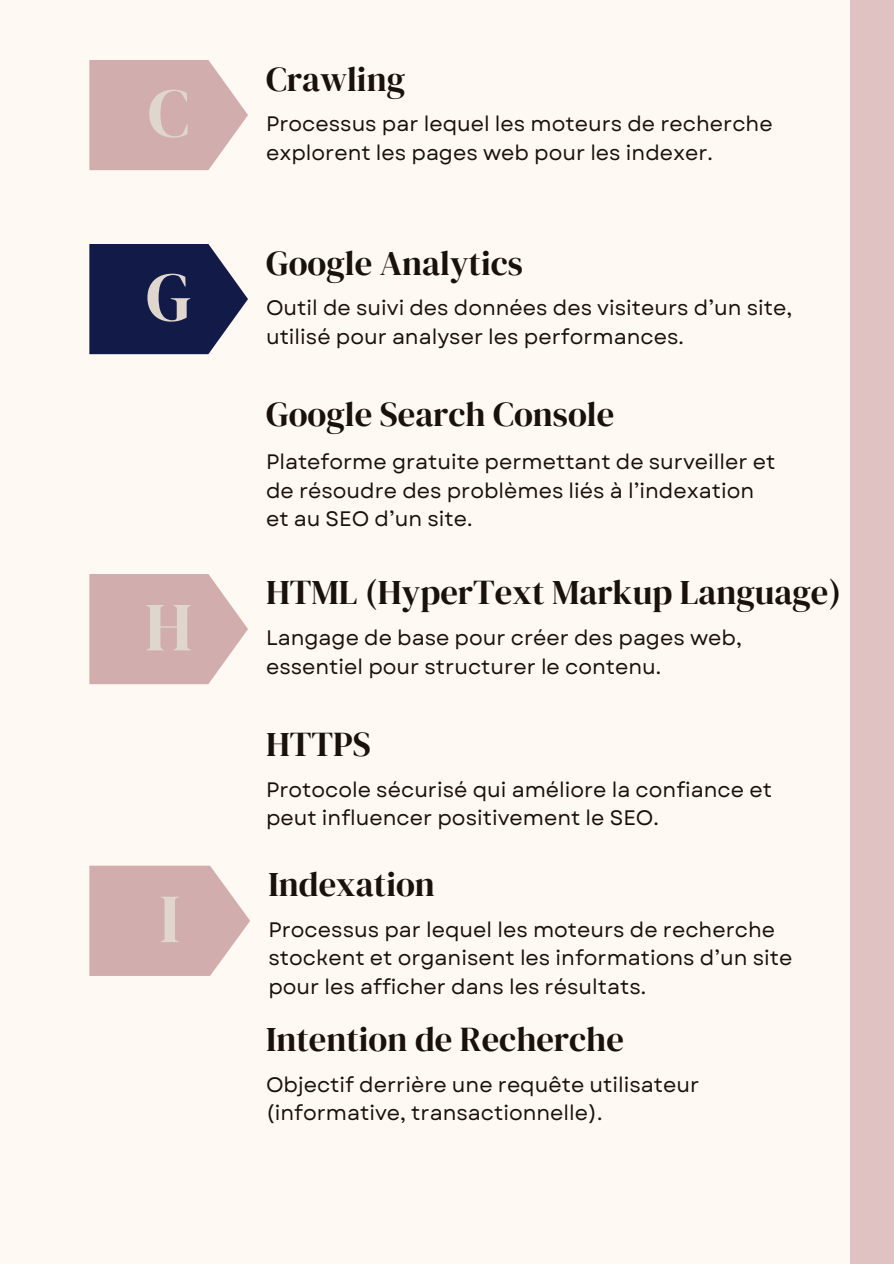
<style>
.page{position:relative;width:894px;height:1264px;background:#fff}
.page>*{position:absolute;margin:0;border:0;box-sizing:border-box;transform-origin:0 0}
.t1{font:68.85px "DM Serif Display";color:#dfd6ce}
.t2{font:34.5px "DM Serif Display";color:#18110c}
.t3{font:20.85px/28.2px "Garet";color:#18110c}
</style>
<div class="page">
<div style="left:0;top:0;width:893px;height:1263px;background:#fff8f3"></div>
<svg style="left:89px;top:60px;width:159px;height:110px;background:#d7b6b5"></svg>
<div style="left:850px;top:0;width:43px;height:1263px;background:#dfc2c1"></div>
<svg style="left:89px;top:244px;width:159px;height:110px;background:#2f365d"></svg>
<svg style="left:89px;top:574px;width:159px;height:110px;background:#d7b6b5"></svg>
<svg style="left:89px;top:865px;width:161px;height:110px;background:#d7b6b6"></svg>
<p class="t1" style="left:148px;top:65px;width:43px">C</p>
<p class="t1" style="left:146px;top:249px;width:47px">G</p>
<p class="t1" style="left:145px;top:579px;width:49px">H</p>
<p class="t1" style="left:159px;top:870px;width:22px">I</p>
<p class="t2" style="left:266px;top:55px;width:140px">Crawling</p>
<h2 class="t3" style="left:266px;top:110px;width:508px">Processus par lequel les moteurs de recherche explorent les pages web pour les indexer.</h2>
<p class="t2" style="left:266px;top:239px;width:258px">Google Analytics</p>
<h2 class="t3" style="left:266px;top:294px;width:527px">Outil de suivi des données des visiteurs d’un site, utilisé pour analyser les performances.</h2>
<h2 class="t2" style="left:266px;top:390px;width:350px">Google Search Console</h2>
<p class="t3" style="left:266px;top:448px;width:511px">Plateforme gratuite permettant de surveiller et de résoudre des problèmes liés à l’indexation et au SEO d’un site.</p>
<p class="t2" style="left:266px;top:568px;width:576px">HTML (HyperText Markup Language)</p>
<h2 class="t3" style="left:266px;top:624px;width:477px">Langage de base pour créer des pages web,</h2>
<h2 class="t3" style="left:266px;top:652px;width:396px">essentiel pour structurer le contenu.</h2>
<h1 class="t2" style="left:266px;top:720px;width:106px">HTTPS</h1>
<p class="t3" style="left:266px;top:775px;width:507px">Protocole sécurisé qui améliore la confiance et peut influencer positivement le SEO.</p>
<p class="t2" style="left:268px;top:860px;width:168px">Indexation</p>
<h2 class="t3" style="left:268px;top:915px;width:525px">Processus par lequel les moteurs de recherche stockent et organisent les informations d’un site pour les afficher dans les résultats.</h2>
<p class="t2" style="left:266px;top:1015px;width:359px">Intention de Recherche</p>
<h2 class="t3" style="left:266px;top:1070px;width:434px">Objectif derrière une requête utilisateur (informative, transactionnelle).</h2>
</div>
